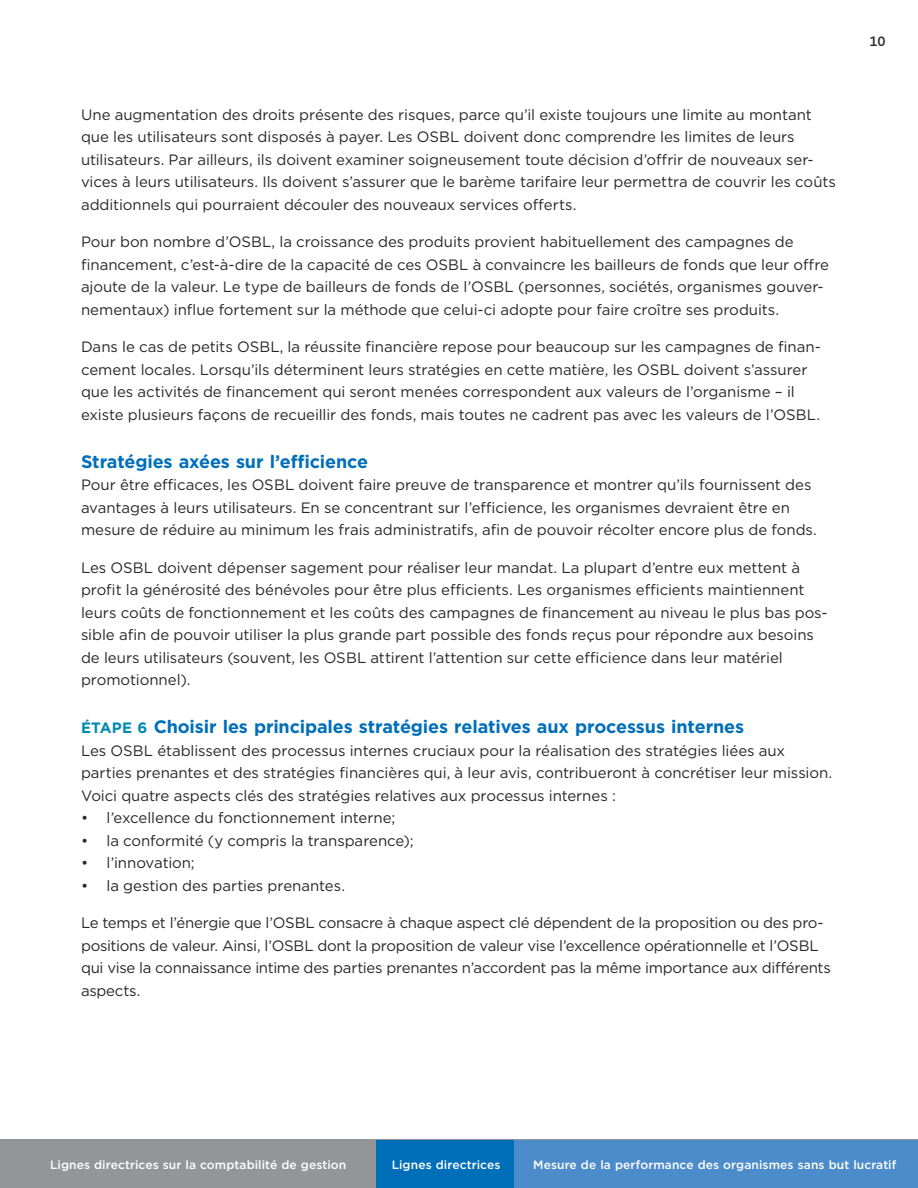
<style>
.page{position:relative;width:918px;height:1188px;background:#fff}
.page>*{position:absolute;margin:0;border:0;box-sizing:border-box;transform-origin:0 0}
.t1{font:700 18px "Gotham";letter-spacing:-.01em;color:#006fba}
.t2{font:15px/22.5px "Gotham";letter-spacing:-.005em;color:#292829}
.t3{font:500 13.5px "Gotham";color:#292829}
.t4{font:500 12px "Gotham";letter-spacing:.005em;color:#fff}
.s1{font-size:15px;color:#008ab0}
</style>
<div class="page">
<div style="left:0;top:1140px;width:918px;height:48px;background:#939598"></div>
<div style="left:376px;top:1140px;width:542px;height:48px;background:#006fba"></div>
<div style="left:514px;top:1140px;width:404px;height:48px;background:#4c8cca"></div>
<p class="t2" style="left:81px;top:103px;width:757px">Une augmentation des droits présente des risques, parce qu’il existe toujours une limite au montant que les utilisateurs sont disposés à payer. Les OSBL doivent donc comprendre les limites de leurs utilisateurs. Par ailleurs, ils doivent examiner soigneusement toute décision d’offrir de nouveaux ser&shy;vices à leurs utilisateurs. Ils doivent s’assurer que le barème tarifaire leur permettra de couvrir les coûts additionnels qui pourraient découler des nouveaux services offerts.</p>
<p class="t2" style="left:81px;top:231px;width:750px">Pour bon nombre d’OSBL, la croissance des produits provient habituellement des campagnes de financement, c’est-à-dire de la capacité de ces OSBL à convaincre les bailleurs de fonds que leur offre ajoute de la valeur. Le type de bailleurs de fonds de l’OSBL (personnes, sociétés, organismes gouver&shy;nementaux) influe fortement sur la méthode que celui-ci adopte pour faire croître ses produits.</p>
<p class="t2" style="left:81px;top:336px;width:741px">Dans le cas de petits OSBL, la réussite financière repose pour beaucoup sur les campagnes de finan&shy;cement locales. Lorsqu’ils déterminent leurs stratégies en cette matière, les OSBL doivent s’assurer que les activités de financement qui seront menées correspondent aux valeurs de l’organisme – il existe plusieurs façons de recueillir des fonds, mais toutes ne cadrent pas avec les valeurs de l’OSBL.</p>
<p class="t1" style="left:81px;top:450px;width:289px">Stratégies axées sur l’efficience</p>
<p class="t2" style="left:81px;top:474px;width:737px">Pour être efficaces, les OSBL doivent faire preuve de transparence et montrer qu’ils fournissent des avantages à leurs utilisateurs. En se concentrant sur l’efficience, les organismes devraient être en mesure de réduire au minimum les frais administratifs, afin de pouvoir récolter encore plus de fonds.</p>
<p class="t2" style="left:81px;top:556px;width:748px">Les OSBL doivent dépenser sagement pour réaliser leur mandat. La plupart d’entre eux mettent à profit la générosité des bénévoles pour être plus efficients. Les organismes efficients maintiennent leurs coûts de fonctionnement et les coûts des campagnes de financement au niveau le plus bas pos&shy;sible afin de pouvoir utiliser la plus grande part possible des fonds reçus pour répondre aux besoins de leurs utilisateurs (souvent, les OSBL attirent l’attention sur cette efficience dans leur matériel promotionnel).</p>
<p class="t1" style="left:81px;top:715px;width:665px"><span class="s1">ÉTAPE 6</span> Choisir les principales stratégies relatives aux processus internes</p>
<p class="t2" style="left:81px;top:739px;width:753px">Les OSBL établissent des processus internes cruciaux pour la réalisation des stratégies liées aux parties prenantes et des stratégies financières qui, à leur avis, contribueront à concrétiser leur mission.<br>Voici quatre aspects clés des stratégies relatives aux processus internes :</p>
<p class="t2" style="left:81px;top:807px;width:316px">• l’excellence du fonctionnement interne;</p>
<p class="t2" style="left:81px;top:829px;width:334px">• la conformité (y compris la transparence);</p>
<p class="t2" style="left:81px;top:852px;width:115px">• l’innovation;</p>
<p class="t2" style="left:81px;top:874px;width:266px">• la gestion des parties prenantes.</p>
<p class="t2" style="left:81px;top:912px;width:751px">Le temps et l’énergie que l’OSBL consacre à chaque aspect clé dépendent de la proposition ou des pro&shy;positions de valeur. Ainsi, l’OSBL dont la proposition de valeur vise l’excellence opérationnelle et l’OSBL qui vise la connaissance intime des parties prenantes n’accordent pas la même importance aux différents aspects.</p>
<p class="t3" style="left:869px;top:32px;width:18px">10</p>
<p class="t4" style="left:50px;top:1157px;width:298px">Lignes directrices sur la comptabilité de gestion</p>
<p class="t4" style="left:392px;top:1157px;width:110px">Lignes directrices</p>
<p class="t4" style="left:533px;top:1157px;width:365px">Mesure de la performance des organismes sans but lucratif</p>
</div>
